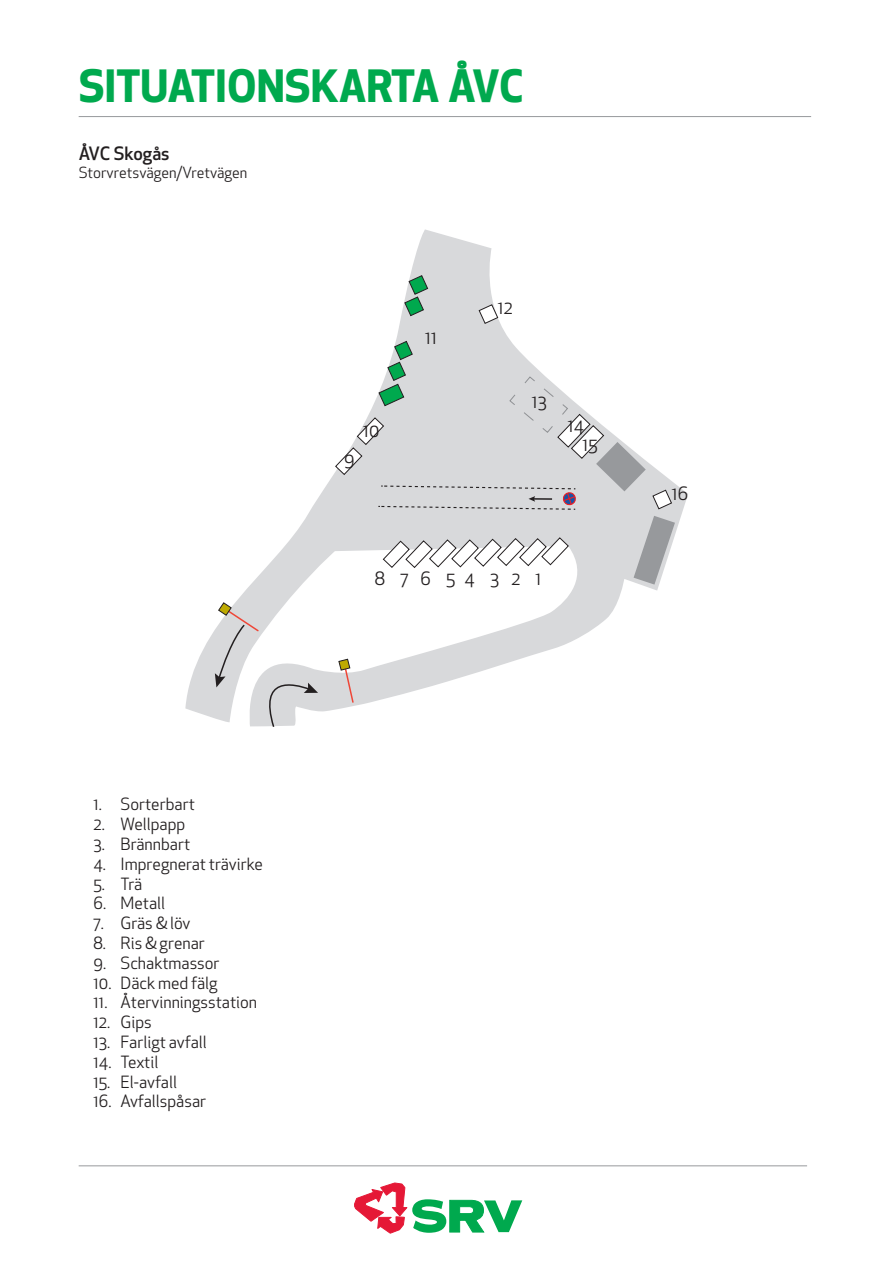
<style>
.page{position:relative;width:893px;height:1263px;background:#fff}
.page>*{position:absolute;margin:0;border:0;box-sizing:border-box;transform-origin:0 0}
.t1{font:700 43.5px "Apex New";color:#00a94e}
.t2{font:18px "Apex New";color:#231f20}
.t3{font:500 18px "Apex New";color:#231f20}
.t4{font:16.5px "Apex New";color:#231f20}
.t5{font:15px "Apex New";color:#231f20}
</style>
<div class="page">
<svg style="left:354px;top:1183px;width:168px;height:50px"></svg>
<hr style="left:79px;top:1165px;width:728px;height:1px;background:#97999c">
<hr style="left:79px;top:116px;width:732px;height:1px;background:#97999c">
<svg style="left:185px;top:229px;width:503px;height:490px"></svg>
<svg style="left:382px;top:537px;width:187px;height:31px"></svg>
<svg style="left:634px;top:516px;width:41px;height:69px;background:#bcbec0"></svg>
<svg style="left:404px;top:275px;width:25px;height:42px"></svg>
<svg style="left:338px;top:658px;width:17px;height:46px"></svg>
<svg style="left:215px;top:602px;width:103px;height:125px"></svg>
<svg style="left:652px;top:489px;width:20px;height:21px"></svg>
<svg style="left:335px;top:340px;width:311px;height:170px"></svg>
<svg style="left:478px;top:304px;width:21px;height:20px"></svg>
<h1 class="t1" style="left:79px;top:55px;width:446px">SITUATIONSKARTA ÅVC</h1>
<p class="t3" style="left:79px;top:141px;width:92px">ÅVC Skogås</p>
<p class="t5" style="left:79px;top:163px;width:170px">Storvretsvägen/Vretvägen</p>
<p class="t2" style="left:344px;top:448px;width:12px">9</p>
<p class="t2" style="left:363px;top:419px;width:18px">10</p>
<p class="t2" style="left:425px;top:326px;width:13px">11</p>
<p class="t2" style="left:498px;top:296px;width:16px">12</p>
<p class="t2" style="left:532px;top:391px;width:17px">13</p>
<p class="t2" style="left:568px;top:414px;width:18px">14</p>
<p class="t2" style="left:583px;top:433px;width:16px">15</p>
<p class="t2" style="left:375px;top:567px;width:168px">8 7 6 5 4 3 2 1</p>
<p class="t2" style="left:672px;top:482px;width:18px">16</p>
<p class="t4" style="left:94px;top:794px;width:103px">1. Sorterbart</p>
<p class="t4" style="left:94px;top:814px;width:93px">2. Wellpapp</p>
<p class="t4" style="left:94px;top:833px;width:98px">3. Brännbart</p>
<p class="t4" style="left:94px;top:853px;width:171px">4. Impregnerat trävirke</p>
<p class="t4" style="left:94px;top:873px;width:50px">5. Trä</p>
<p class="t4" style="left:94px;top:893px;width:73px">6. Metall</p>
<p class="t4" style="left:94px;top:913px;width:99px">7. Gräs &amp; löv</p>
<p class="t4" style="left:94px;top:932px;width:113px">8. Ris &amp; grenar</p>
<p class="t4" style="left:94px;top:952px;width:128px">9. Schaktmassor</p>
<p class="t4" style="left:94px;top:972px;width:126px">10. Däck med fälg</p>
<p class="t4" style="left:94px;top:992px;width:165px">11. Återvinningsstation</p>
<p class="t4" style="left:94px;top:1012px;width:60px">12. Gips</p>
<p class="t4" style="left:94px;top:1031px;width:115px">13. Farligt avfall</p>
<p class="t4" style="left:94px;top:1051px;width:66px">14. Textil</p>
<p class="t4" style="left:94px;top:1071px;width:85px">15. El-avfall</p>
<p class="t4" style="left:94px;top:1091px;width:114px">16. Avfallspåsar</p>
</div>
